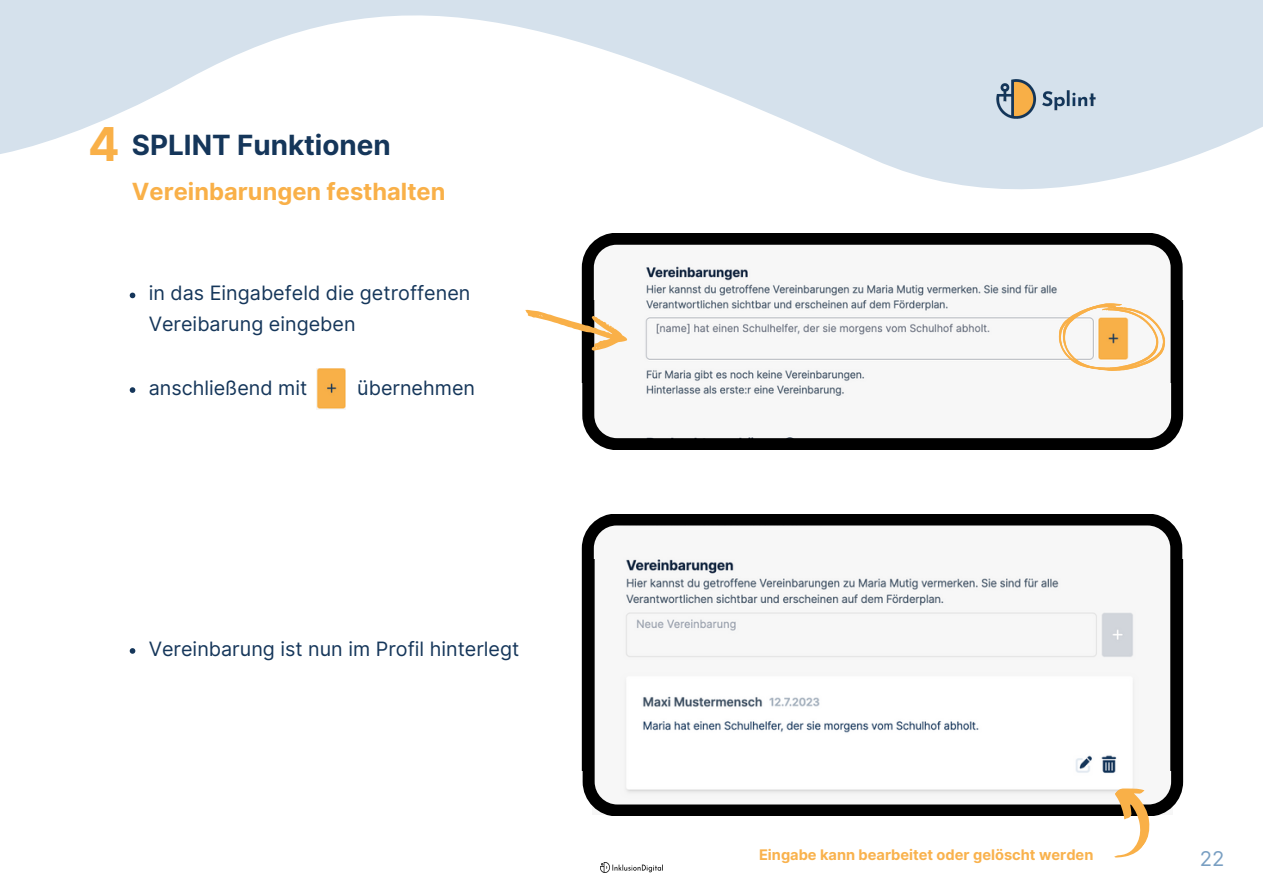
<style>
.page{position:relative;width:1263px;height:894px;background:#fff}
.page>*{position:absolute;margin:0;border:0;box-sizing:border-box;transform-origin:0 0}
.t1{font:700 46.65px "Inter";color:#f9b048}
.t2{font:700 27.75px "Inter";color:#15365a}
.t3{font:700 23.7px "Inter";color:#f9b048}
.t4{font:20.4px "Inter";color:#799fc2}
.t5{font:19.8px/30.3px "Inter";color:#15365a}
.t6{font:700 14.55px "Inter";color:#f9b24d}
</style>
<div class="page">
<svg style="left:0;top:0;width:1263px;height:190px;fill:#d5e1ec"></svg>
<img style="left:997px;top:79px;width:99px;height:39px">
<img style="left:601px;top:862px;width:61px;height:10px">
<svg style="left:582px;top:233px;width:601px;height:67px"></svg>
<svg style="left:582px;top:300px;width:601px;height:149px"></svg>
<svg style="left:1055px;top:297px;width:114px;height:80px"></svg>
<svg style="left:582px;top:514px;width:600px;height:255px"></svg>
<svg style="left:583px;top:559px;width:600px;height:256px"></svg>
<svg style="left:1084px;top:777px;width:86px;height:81px"></svg>
<svg style="left:130px;top:292px;width:5px;height:6px"></svg>
<svg style="left:130px;top:648px;width:5px;height:5px"></svg>
<svg style="left:525px;top:297px;width:106px;height:62px"></svg>
<img style="left:317px;top:368px;width:29px;height:41px">
<svg style="left:130px;top:387px;width:5px;height:6px"></svg>
<p class="t1" style="left:88px;top:116px;width:33px">4</p>
<p class="t2" style="left:132px;top:128px;width:260px">SPLINT Funktionen</p>
<p class="t3" style="left:132px;top:177px;width:315px">Vereinbarungen festhalten</p>
<p class="t5" style="left:149px;top:278px;width:323px">in das Eingabefeld die getroffenen<br>Vereibarung eingeben</p>
<p class="t5" style="left:149px;top:372px;width:160px">anschließend mit</p>
<p class="t5" style="left:357px;top:372px;width:119px">übernehmen</p>
<p class="t5" style="left:149px;top:633px;width:372px">Vereinbarung ist nun im Profil hinterlegt</p>
<p class="t6" style="left:759px;top:846px;width:336px">Eingabe kann bearbeitet oder gelöscht werden</p>
<p class="t4" style="left:1200px;top:846px;width:26px">22</p>
</div>
